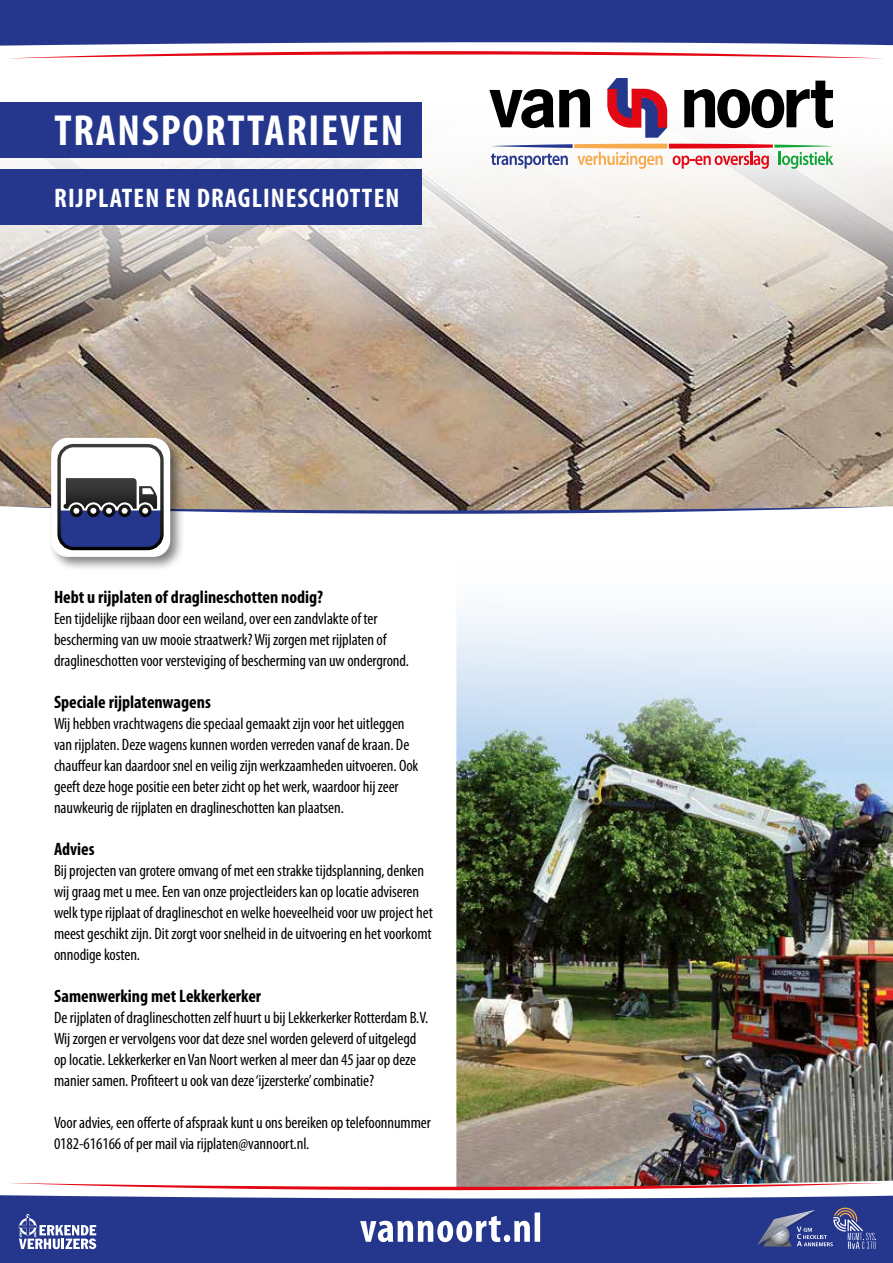
<style>
.page{position:relative;width:893px;height:1263px;background:#fff}
.page>*{position:absolute;margin:0;border:0;box-sizing:border-box;transform-origin:0 0}
.t1{font:700 condensed 43.8px "Myriad Pro";letter-spacing:.04em;color:#fff}
.t2{font:700 condensed 27px "Myriad Pro";letter-spacing:.04em;color:#fff}
.t3{font:700 condensed 18px "Myriad Pro";color:#000}
.t4{font:condensed 16.5px/21px "Myriad Pro";letter-spacing:-.005em;color:#000}
</style>
<div class="page">
<img style="left:456px;top:611px;width:437px;height:572px">
<img style="left:0;top:58px;width:893px;height:449px">
<svg style="left:607px;top:78px;width:60px;height:60px"></svg>
<svg style="left:489px;top:89px;width:101px;height:39px"></svg>
<svg style="left:684px;top:81px;width:149px;height:47px"></svg>
<svg style="left:491px;top:144px;width:343px;height:25px"></svg>
<div style="left:0;top:102px;width:421px;height:56px;background:#25378d"></div>
<div style="left:0;top:1195px;width:893px;height:68px;background:#25378d"></div>
<svg style="left:0;top:0;width:893px;height:58px"></svg>
<svg style="left:11px;top:1183px;width:869px;height:7px"></svg>
<svg style="left:360px;top:1212px;width:180px;height:30px"></svg>
<img style="left:757px;top:1210px;width:2px;height:35px">
<svg style="left:759px;top:1207px;width:117px;height:42px;background:#4c5897"></svg>
<svg style="left:19px;top:1214px;width:77px;height:35px"></svg>
<div style="left:48px;top:435px;width:138px;height:137px;background:#000;opacity:.49"></div>
<div style="left:51px;top:438px;width:119px;height:119px;background:#fff;border-radius:17px"></div>
<div style="left:57px;top:444px;width:107px;height:106px;border:3px solid #fff;border-radius:14px"></div>
<svg style="left:7px;top:478px;width:878px;height:70px"></svg>
<div style="left:0;top:169px;width:421px;height:55px;background:#25378d"></div>
<h1 class="t1" style="left:54px;top:106px;width:350px">TRANSPORTTARIEVEN</h1>
<h2 class="t2" style="left:54px;top:183px;width:347px">RIJPLATEN EN DRAGLINESCHOTTEN</h2>
<p class="t3" style="left:54px;top:587px;width:271px">Hebt u rijplaten of draglineschotten nodig?</p>
<p class="t4" style="left:54px;top:608px;width:356px">Een tijdelijke rijbaan door een weiland, over een zandvlakte of ter bescherming van uw mooie straatwerk? Wij zorgen met rijplaten of draglineschotten voor versteviging of bescherming van uw ondergrond.</p>
<p class="t3" style="left:54px;top:692px;width:158px">Speciale rijplatenwagens</p>
<p class="t4" style="left:54px;top:713px;width:366px">Wij hebben vrachtwagens die speciaal gemaakt zijn voor het uitleggen van rijplaten. Deze wagens kunnen worden verreden vanaf de kraan. De chauffeur kan daardoor snel en veilig zijn werkzaamheden uitvoeren. Ook geeft deze hoge positie een beter zicht op het werk, waardoor hij zeer nauwkeurig de rijplaten en draglineschotten kan plaatsen.</p>
<p class="t3" style="left:54px;top:839px;width:42px">Advies</p>
<p class="t4" style="left:54px;top:860px;width:380px">Bij projecten van grotere omvang of met een strakke tijdsplanning, denken wij graag met u mee. Een van onze projectleiders kan op locatie adviseren welk type rijplaat of draglineschot en welke hoeveelheid voor uw project het meest geschikt zijn. Dit zorgt voor snelheid in de uitvoering en het voorkomt onnodige kosten.</p>
<p class="t3" style="left:54px;top:986px;width:209px">Samenwerking met Lekkerkerker</p>
<p class="t4" style="left:54px;top:1007px;width:376px">De rijplaten of draglineschotten zelf huurt u bij Lekkerkerker Rotterdam B.V.<br>Wij zorgen er vervolgens voor dat deze snel worden geleverd of uitgelegd op locatie. Lekkerkerker en Van Noort werken al meer dan 45 jaar op deze manier samen. Profiteert u ook van deze ‘ijzersterke’ combinatie?</p>
<p class="t4" style="left:54px;top:1112px;width:378px">Voor advies, een offerte of afspraak kunt u ons bereiken op telefoonnummer<br>0182-616166 of per mail via rijplaten@vannoort.nl.</p>
</div>
